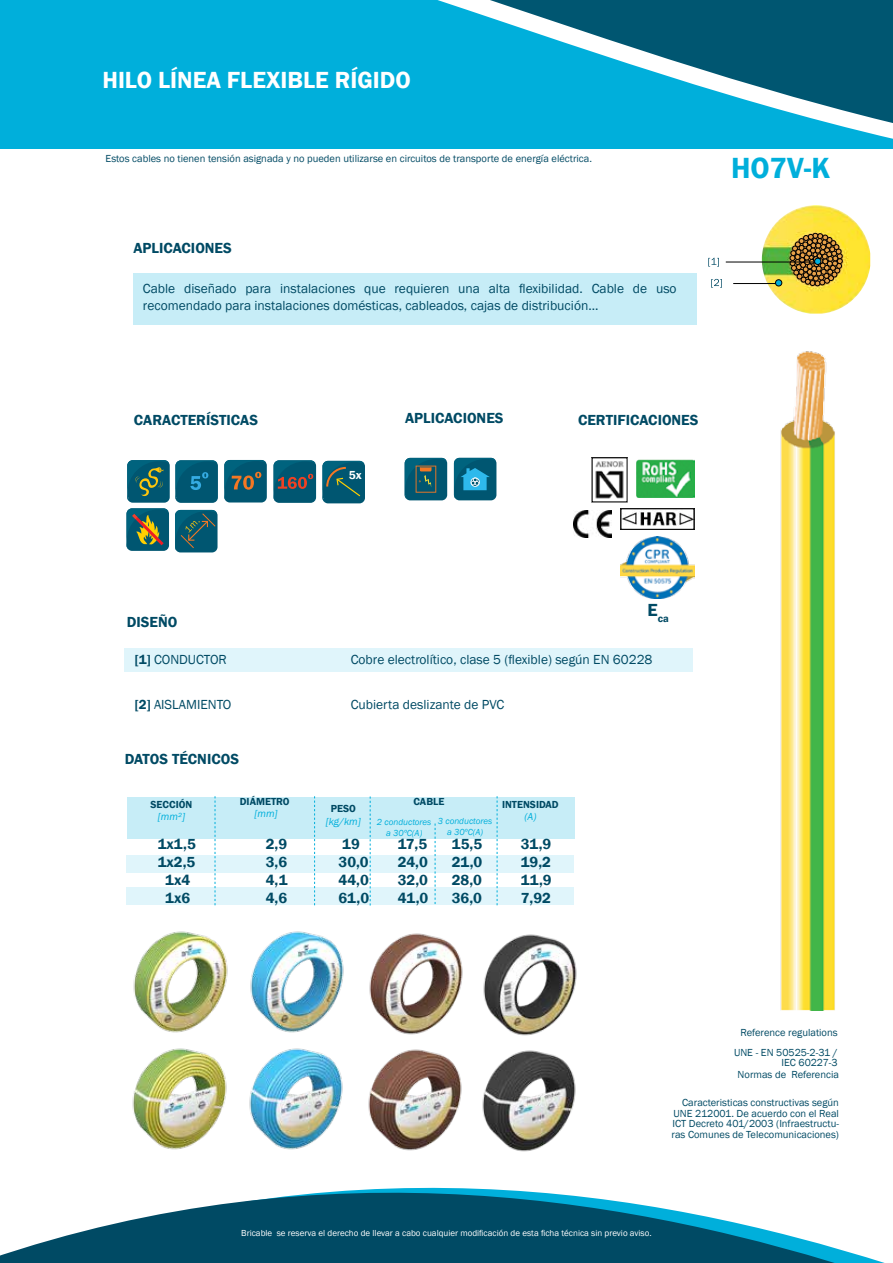
<style>
.page{position:relative;width:893px;height:1263px;background:#fff}
.page>*{position:absolute;margin:0;border:0;box-sizing:border-box;transform-origin:0 0}
.t1{font:600 30px "Franklin Gothic";color:#00afdb}
.t2{font:600 24px "Franklin Gothic";color:#fff}
.t3{font:600 15px "Franklin Gothic";color:#004a64}
.t4{font:13.5px/16.5px "Franklin Gothic";color:#004a64}
.t5{font:600 12px "Franklin Gothic";color:#fff}
.t6{font:10.5px/10.5px "Franklin Gothic";color:#004a64;text-align:justify}
.t7{font:600 10.5px "Franklin Gothic";color:#004a64}
.t8{font:italic 10.5px "Franklin Gothic";color:#00afdb}
.t9{font:9px "Franklin Gothic";color:#fff}
.t10{font:italic 9px/10.8px "Franklin Gothic";color:#00afdb;text-align:center}
.s1{font-weight:600}
</style>
<div class="page">
<div style="left:0;top:0;width:893px;height:149px;background:#00afdb"></div>
<svg style="left:0;top:1187px;width:876px;height:76px;fill:#004a64"></svg>
<svg style="left:224px;top:460px;width:43px;height:42px"></svg>
<svg style="left:224px;top:460px;width:42px;height:41px;background:#1b5d6c"></svg>
<div style="left:274px;top:460px;width:42px;height:43px;background:#005671;border-radius:6px"></div>
<svg style="left:274px;top:460px;width:41px;height:41px"></svg>
<div style="left:405px;top:458px;width:42px;height:42px;background:#005671;border-radius:6px"></div>
<svg style="left:405px;top:458px;width:41px;height:40px"></svg>
<div style="left:175px;top:460px;width:43px;height:43px;background:#005671;border-radius:6px"></div>
<svg style="left:175px;top:460px;width:42px;height:41px"></svg>
<div style="left:127px;top:460px;width:43px;height:43px;background:#005671;border-radius:6px"></div>
<svg style="left:127px;top:460px;width:42px;height:41px"></svg>
<div style="left:322px;top:461px;width:43px;height:42px;background:#005671;border-radius:6px"></div>
<svg style="left:322px;top:461px;width:42px;height:40px"></svg>
<div style="left:126px;top:508px;width:43px;height:43px;background:#005671;border-radius:6px"></div>
<svg style="left:126px;top:508px;width:42px;height:41px"></svg>
<div style="left:175px;top:510px;width:43px;height:42px;background:#005671;border-radius:6px"></div>
<svg style="left:175px;top:510px;width:42px;height:40px"></svg>
<img style="left:636px;top:460px;width:59px;height:38px">
<img style="left:592px;top:457px;width:36px;height:46px">
<img style="left:620px;top:508px;width:75px;height:22px">
<div style="left:621px;top:508px;width:73px;height:22px;border:1px solid #000"></div>
<div style="left:454px;top:458px;width:42px;height:42px;background:#005671;border-radius:6px"></div>
<svg style="left:454px;top:458px;width:42px;height:40px"></svg>
<img style="left:762px;top:245px;width:108px;height:69px">
<hr style="left:733px;top:283px;width:43px;height:1px;background:#000">
<div style="left:775px;top:280px;width:7px;height:6px;background:#00afdb;border-radius:50%"></div>
<div style="left:775px;top:279px;width:7px;height:7px;border:1px solid #000;border-radius:50%"></div>
<hr style="left:726px;top:262px;width:94px;height:1px;background:#000">
<svg style="left:790px;top:245px;width:52px;height:41px;background:#856529"></svg>
<div style="left:814px;top:258px;width:7px;height:7px;border:1px solid #000;border-radius:50%"></div>
<svg style="left:708px;top:258px;width:11px;height:9px"></svg>
<svg style="left:711px;top:279px;width:11px;height:9px"></svg>
<div style="left:133px;top:273px;width:564px;height:52px;background:#c7edf7"></div>
<div style="left:127px;top:797px;width:447px;height:42px;background:#c7edf7"></div>
<div style="left:126px;top:887px;width:447px;height:17px;background:#e0f5fb"></div>
<div style="left:126px;top:855px;width:447px;height:17px;background:#e0f5fb"></div>
<svg style="left:215px;top:796px;width:1px;height:109px"></svg>
<svg style="left:314px;top:796px;width:1px;height:109px"></svg>
<svg style="left:497px;top:796px;width:1px;height:109px"></svg>
<svg style="left:435px;top:823px;width:1px;height:81px"></svg>
<svg style="left:370px;top:796px;width:1px;height:109px"></svg>
<img style="left:780px;top:351px;width:55px;height:659px">
<img style="left:574px;top:511px;width:38px;height:26px">
<div style="left:124px;top:648px;width:569px;height:24px;background:#e0f5fb"></div>
<svg style="left:437px;top:0;width:432px;height:245px"></svg>
<svg style="left:452px;top:0;width:441px;height:233px"></svg>
<img style="left:621px;top:537px;width:74px;height:62px">
<img style="left:133px;top:931px;width:95px;height:102px">
<img style="left:250px;top:931px;width:94px;height:102px">
<img style="left:369px;top:933px;width:94px;height:102px">
<img style="left:483px;top:934px;width:94px;height:102px">
<img style="left:132px;top:1048px;width:95px;height:102px">
<img style="left:249px;top:1048px;width:94px;height:102px">
<img style="left:368px;top:1049px;width:94px;height:102px">
<img style="left:482px;top:1050px;width:94px;height:102px">
<h2 class="t2" style="left:102px;top:66px;width:310px">HILO LÍNEA FLEXIBLE RÍGIDO</h2>
<p class="t6" style="left:106px;top:153px;width:488px">Estos cables no tienen tensión asignada y no pueden utilizarse en circuitos de transporte de energía eléctrica.</p>
<h3 class="t3" style="left:133px;top:239px;width:100px">APLICACIONES</h3>
<p class="t4" style="left:143px;top:280px;width:535px">Cable diseñado para instalaciones que requieren una alta flexibilidad. Cable de uso recomendado para instalaciones domésticas, cableados, cajas de distribución...</p>
<h1 class="t1" style="left:731px;top:151px;width:101px">HO7V-K</h1>
<h3 class="t3" style="left:134px;top:412px;width:126px">CARACTERÍSTICAS</h3>
<h3 class="t3" style="left:405px;top:409px;width:100px">APLICACIONES</h3>
<h3 class="t3" style="left:578px;top:411px;width:122px">CERTIFICACIONES</h3>
<p class="t5" style="left:349px;top:468px;width:14px">5x</p>
<h3 class="t3" style="left:127px;top:613px;width:52px">DISEÑO</h3>
<p class="t7" style="left:647px;top:613px;width:23px"><sup>E</sup>ca</p>
<p class="t4" style="left:135px;top:651px;width:94px"><span class="s1">[1]</span> CONDUCTOR</p>
<p class="t4" style="left:351px;top:651px;width:303px">Cobre electrolítico, clase 5 (flexible) según EN 60228</p>
<p class="t4" style="left:135px;top:696px;width:98px"><span class="s1">[2]</span> AISLAMIENTO</p>
<p class="t4" style="left:351px;top:696px;width:155px">Cubierta deslizante de PVC</p>
<h3 class="t3" style="left:125px;top:750px;width:116px">DATOS TÉCNICOS</h3>
<p class="t7" style="left:150px;top:798px;width:43px">SECCIÓN</p>
<p class="t8" style="left:158px;top:811px;width:29px">[mm²]</p>
<p class="t7" style="left:240px;top:795px;width:51px">DIÁMETRO</p>
<p class="t8" style="left:254px;top:808px;width:25px">[mm]</p>
<p class="t7" style="left:413px;top:795px;width:33px">CABLE</p>
<p class="t7" style="left:502px;top:798px;width:58px">INTENSIDAD</p>
<p class="t8" style="left:524px;top:811px;width:14px">(A)</p>
<p class="t7" style="left:331px;top:802px;width:27px">PESO</p>
<p class="t8" style="left:326px;top:815px;width:37px">[kg/km]</p>
<p class="t10" style="left:438px;top:816px;width:56px">3 conductores a 30ºC(A)</p>
<p class="t10" style="left:377px;top:816px;width:56px">2 conductores a 30ºC(A)</p>
<h3 class="t3" style="left:158px;top:835px;width:40px">1x1,5</h3>
<h3 class="t3" style="left:266px;top:835px;width:23px">2,9</h3>
<h3 class="t3" style="left:342px;top:835px;width:19px">19</h3>
<h3 class="t3" style="left:398px;top:835px;width:31px">17,5</h3>
<h3 class="t3" style="left:452px;top:835px;width:32px">15,5</h3>
<h3 class="t3" style="left:521px;top:835px;width:32px">31,9</h3>
<h3 class="t3" style="left:158px;top:853px;width:39px">1x2,5</h3>
<h3 class="t3" style="left:266px;top:853px;width:23px">3,6</h3>
<h3 class="t3" style="left:339px;top:853px;width:32px">30,0</h3>
<h3 class="t3" style="left:398px;top:853px;width:32px">24,0</h3>
<h3 class="t3" style="left:452px;top:853px;width:32px">21,0</h3>
<h3 class="t3" style="left:521px;top:853px;width:32px">19,2</h3>
<h3 class="t3" style="left:165px;top:871px;width:26px">1x4</h3>
<h3 class="t3" style="left:266px;top:871px;width:23px">4,1</h3>
<h3 class="t3" style="left:339px;top:871px;width:32px">44,0</h3>
<h3 class="t3" style="left:398px;top:871px;width:32px">32,0</h3>
<h3 class="t3" style="left:452px;top:871px;width:32px">28,0</h3>
<h3 class="t3" style="left:521px;top:871px;width:32px">11,9</h3>
<h3 class="t3" style="left:165px;top:889px;width:26px">1x6</h3>
<h3 class="t3" style="left:266px;top:889px;width:23px">4,6</h3>
<h3 class="t3" style="left:339px;top:889px;width:32px">61,0</h3>
<h3 class="t3" style="left:398px;top:889px;width:32px">41,0</h3>
<h3 class="t3" style="left:452px;top:889px;width:32px">36,0</h3>
<h3 class="t3" style="left:521px;top:889px;width:32px">7,92</h3>
<p class="t6" style="left:734px;top:1023px;width:105px;line-height:19.5px;text-align:right">Reference regulations<br>UNE - EN 50525-2-31 /</p>
<p class="t6" style="left:781px;top:1057px;width:58px">IEC 60227-3</p>
<p class="t6" style="left:738px;top:1069px;width:103px">Normas de Referencia</p>
<p class="t6" style="left:671px;top:1097px;width:169px;text-indent:11px">Caracteristicas constructivas según UNE 212001. De acuerdo con el Real ICT Decreto 401/2003 (Infraestructu&shy;ras Comunes de Telecomunicaciones)</p>
<p class="t9" style="left:241px;top:1228px;width:412px">Bricable se reserva el derecho de llevar a cabo cualquier modificación de esta ficha técnica sin previo aviso.</p>
</div>
